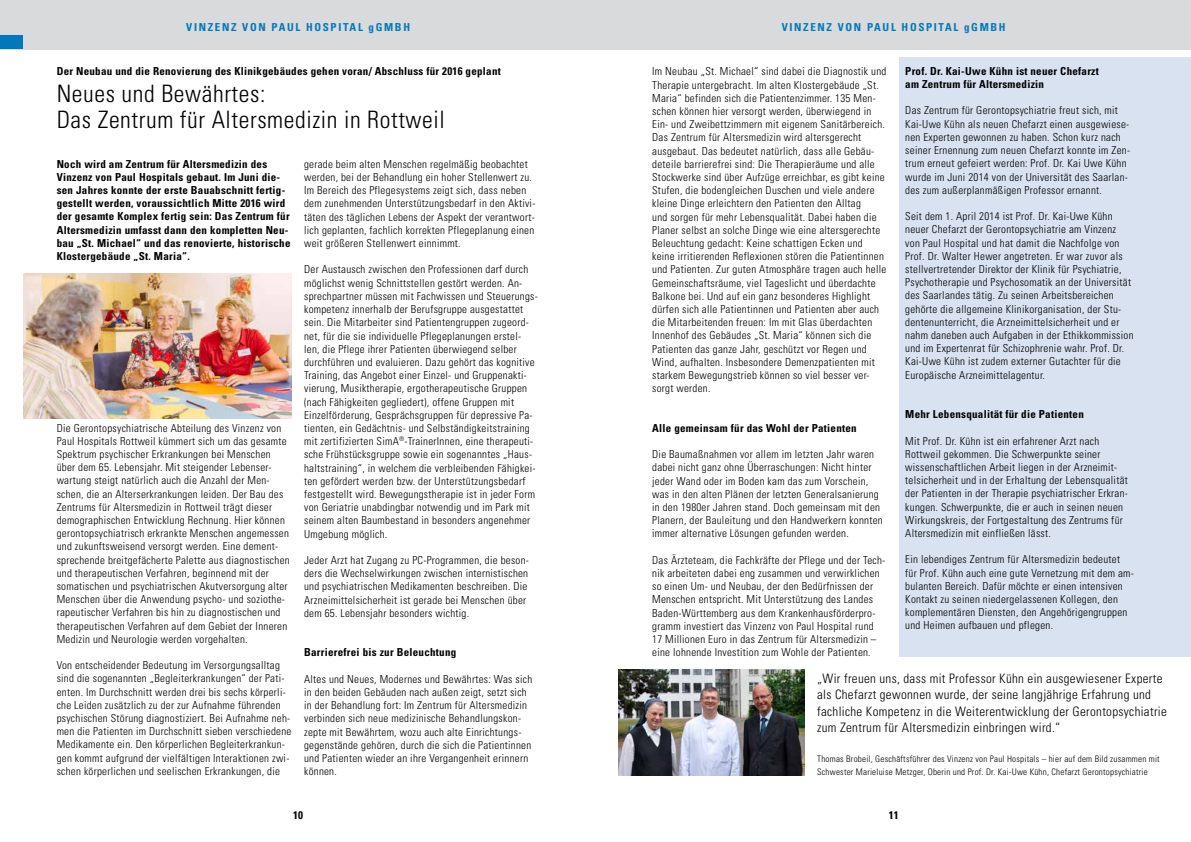
<style>
.page{position:relative;width:1191px;height:842px;background:#fff}
.page>*{position:absolute;margin:0;border:0;box-sizing:border-box;transform-origin:0 0}
.t1{font:300 condensed 24px/26.4px "Univers LT Std";letter-spacing:.025em;color:#000}
.t2{font:300 condensed 13px/16.5px "Univers LT Std";letter-spacing:.025em;color:#000}
.t3{font:300 condensed 11px/13.2px "Univers LT Std";letter-spacing:.025em;color:#000}
.t4{font:700 condensed 11px/13.2px "Univers LT Std";letter-spacing:.025em;color:#000}
.t5{font:700 condensed 11px "Univers LT Std";letter-spacing:.15em;color:#0079bc}
.t6{font:300 condensed 9px/13.2px "Univers LT Std";letter-spacing:.025em;color:#000}
</style>
<div class="page">
<div style="left:0;top:0;width:595px;height:49px;background:#d9dadb"></div>
<div style="left:596px;top:0;width:595px;height:49px;background:#d9dadb"></div>
<div style="left:0;top:36px;width:23px;height:13px;background:#0079bc"></div>
<div style="left:900px;top:57px;width:291px;height:599px;background:#d9e2f1"></div>
<img style="left:618px;top:669px;width:186px;height:106px">
<img style="left:23px;top:273px;width:268px;height:146px">
<p class="t5" style="left:186px;top:20px;width:225px">VINZENZ VON PAUL HOSPITAL gGMBH</p>
<p class="t5" style="left:782px;top:20px;width:225px">VINZENZ VON PAUL HOSPITAL gGMBH</p>
<p class="t4" style="left:57px;top:65px;width:445px">Der Neubau und die Renovierung des Klinikgebäudes gehen voran/ Abschluss für 2016 geplant</p>
<h1 class="t1" style="left:57px;top:80px;width:389px">Neues und Bewährtes:<br>Das Zentrum für Altersmedizin in Rottweil</h1>
<p class="t4" style="left:57px;top:157px;width:235px">Noch wird am Zentrum für Altersmedizin des Vinzenz von Paul Hospitals gebaut. Im Juni die&shy;sen Jahres konnte der erste Bauabschnitt fertig&shy;gestellt werden, voraussichtlich Mitte 2016 wird der gesamte Komplex fertig sein: Das Zentrum für Altersmedizin umfasst dann den kompletten Neu&shy;bau „St. Michael“ und das renovierte, historische Klostergebäude „St. Maria“.</p>
<p class="t3" style="left:57px;top:421px;width:234px">Die Gerontopsychiatrische Abteilung des Vinzenz von Paul Hospitals Rottweil kümmert sich um das gesamte Spektrum psychischer Erkrankungen bei Menschen über dem 65. Lebensjahr. Mit steigender Lebenser&shy;wartung steigt natürlich auch die Anzahl der Men&shy;schen, die an Alterserkrankungen leiden. Der Bau des Zentrums für Altersmedizin in Rottweil trägt dieser demographischen Entwicklung Rechnung. Hier können gerontopsychiatrisch erkrankte Menschen angemessen und zukunftsweisend versorgt werden. Eine dement&shy;sprechende breitgefächerte Palette aus diagnostischen und therapeutischen Verfahren, beginnend mit der somatischen und psychiatrischen Akutversorgung alter Menschen über die Anwendung psycho- und soziothe&shy;rapeutischer Verfahren bis hin zu diagnostischen und therapeutischen Verfahren auf dem Gebiet der Inneren Medizin und Neurologie werden vorgehalten.</p>
<p class="t3" style="left:57px;top:659px;width:236px">Von entscheidender Bedeutung im Versorgungsalltag sind die sogenannten „Begleiterkrankungen“ der Pati&shy;enten. Im Durchschnitt werden drei bis sechs körperli&shy;che Leiden zusätzlich zu der zur Aufnahme führenden psychischen Störung diagnostiziert. Bei Aufnahme neh&shy;men die Patienten im Durchschnitt sieben verschiedene Medikamente ein. Den körperlichen Begleiterkrankun&shy;gen kommt aufgrund der vielfältigen Interaktionen zwi&shy;schen körperlichen und seelischen Erkrankungen, die</p>
<p class="t3" style="left:304px;top:157px;width:233px">gerade beim alten Menschen regelmäßig beobachtet werden, bei der Behandlung ein hoher Stellenwert zu.<br>Im Bereich des Pflegesystems zeigt sich, dass neben dem zunehmenden Unterstützungsbedarf in den Aktivi&shy;täten des täglichen Lebens der Aspekt der verantwort&shy;lich geplanten, fachlich korrekten Pflegeplanung einen weit größeren Stellenwert einnimmt.</p>
<p class="t3" style="left:304px;top:263px;width:235px">Der Austausch zwischen den Professionen darf durch möglichst wenig Schnittstellen gestört werden. An&shy;sprechpartner müssen mit Fachwissen und Steuerungs&shy;kompetenz innerhalb der Berufsgruppe ausgestattet sein. Die Mitarbeiter sind Patientengruppen zugeord&shy;net, für die sie individuelle Pflegeplanungen erstel&shy;len, die Pflege ihrer Patienten überwiegend selber durchführen und evaluieren. Dazu gehört das kognitive Training, das Angebot einer Einzel- und Gruppenakti&shy;vierung, Musiktherapie, ergotherapeutische Gruppen (nach Fähigkeiten gegliedert), offene Gruppen mit Einzelförderung, Gesprächsgruppen für depressive Pa&shy;tienten, ein Gedächtnis- und Selbständigkeitstraining mit zertifizierten SimA<sup>®</sup>-TrainerInnen, eine therapeuti&shy;sche Frühstücksgruppe sowie ein sogenanntes „Haus&shy;haltstraining“, in welchem die verbleibenden Fähigkei&shy;ten gefördert werden bzw. der Unterstützungsbedarf festgestellt wird. Bewegungstherapie ist in jeder Form von Geriatrie unabdingbar notwendig und im Park mit seinem alten Baumbestand in besonders angenehmer Umgebung möglich.</p>
<p class="t3" style="left:304px;top:553px;width:226px">Jeder Arzt hat Zugang zu PC-Programmen, die beson&shy;ders die Wechselwirkungen zwischen internistischen und psychiatrischen Medikamenten beschreiben. Die Arzneimittelsicherheit ist gerade bei Menschen über dem 65. Lebensjahr besonders wichtig.</p>
<p class="t4" style="left:304px;top:646px;width:154px">Barrierefrei bis zur Beleuchtung</p>
<p class="t3" style="left:304px;top:672px;width:230px">Altes und Neues, Modernes und Bewährtes: Was sich in den beiden Gebäuden nach außen zeigt, setzt sich in der Behandlung fort: Im Zentrum für Altersmedizin verbinden sich neue medizinische Behandlungskon&shy;zepte mit Bewährtem, wozu auch alte Einrichtungs&shy;gegenstände gehören, durch die sich die Patientinnen und Patienten wieder an ihre Vergangenheit erinnern können.</p>
<p class="t3" style="left:652px;top:65px;width:236px">Im Neubau „St. Michael“ sind dabei die Diagnostik und Therapie untergebracht. Im alten Klostergebäude „St.<br>Maria“ befinden sich die Patientenzimmer. 135 Men&shy;schen können hier versorgt werden, überwiegend in Ein- und Zweibettzimmern mit eigenem Sanitärbereich.<br>Das Zentrum für Altersmedizin wird altersgerecht ausgebaut. Das bedeutet natürlich, dass alle Gebäu&shy;deteile barrierefrei sind: Die Therapieräume und alle Stockwerke sind über Aufzüge erreichbar, es gibt keine Stufen, die bodengleichen Duschen und viele andere kleine Dinge erleichtern den Patienten den Alltag<br>und sorgen für mehr Lebensqualität. Dabei haben die Planer selbst an solche Dinge wie eine altersgerechte Beleuchtung gedacht: Keine schattigen Ecken und keine irritierenden Reflexionen stören die Patientinnen und Patienten. Zur guten Atmosphäre tragen auch helle Gemeinschaftsräume, viel Tageslicht und überdachte Balkone bei. Und auf ein ganz besonderes Highlight dürfen sich alle Patientinnen und Patienten aber auch die Mitarbeitenden freuen: Im mit Glas überdachten Innenhof des Gebäudes „St. Maria“ können sich die Patienten das ganze Jahr, geschützt vor Regen und Wind, aufhalten. Insbesondere Demenzpatienten mit starkem Bewegungstrieb können so viel besser ver&shy;sorgt werden.</p>
<p class="t4" style="left:652px;top:421px;width:206px">Alle gemeinsam für das Wohl der Patienten</p>
<p class="t3" style="left:652px;top:448px;width:232px">Die Baumaßnahmen vor allem im letzten Jahr waren dabei nicht ganz ohne Überraschungen: Nicht hinter jeder Wand oder im Boden kam das zum Vorschein, was in den alten Plänen der letzten Generalsanierung in den 1980er Jahren stand. Doch gemeinsam mit den Planern, der Bauleitung und den Handwerkern konnten immer alternative Lösungen gefunden werden.</p>
<p class="t3" style="left:652px;top:553px;width:235px">Das Ärzteteam, die Fachkräfte der Pflege und der Tech&shy;nik arbeiteten dabei eng zusammen und verwirklichen so einen Um- und Neubau, der den Bedürfnissen der Menschen entspricht. Mit Unterstützung des Landes Baden-Württemberg aus dem Krankenhausförderpro&shy;gramm investiert das Vinzenz von Paul Hospital rund 17 Millionen Euro in das Zentrum für Altersmedizin – eine lohnende Investition zum Wohle der Patienten.</p>
<p class="t4" style="left:905px;top:64px;width:195px">Prof. Dr. Kai-Uwe Kühn ist neuer Chefarzt am Zentrum für Altersmedizin</p>
<p class="t3" style="left:905px;top:104px;width:226px">Das Zentrum für Gerontopsychiatrie freut sich, mit Kai-Uwe Kühn als neuen Chefarzt einen ausgewiese&shy;nen Experten gewonnen zu haben. Schon kurz nach seiner Ernennung zum neuen Chefarzt konnte im Zen&shy;trum erneut gefeiert werden: Prof. Dr. Kai Uwe Kühn wurde im Juni 2014 von der Universität des Saarlan&shy;des zum außerplanmäßigen Professor ernannt.</p>
<p class="t3" style="left:905px;top:210px;width:230px">Seit dem 1. April 2014 ist Prof. Dr. Kai-Uwe Kühn neuer Chefarzt der Gerontopsychiatrie am Vinzenz<br>von Paul Hospital und hat damit die Nachfolge von Prof. Dr. Walter Hewer angetreten. Er war zuvor als stellvertretender Direktor der Klinik für Psychiatrie, Psychotherapie und Psychosomatik an der Universität des Saarlandes tätig. Zu seinen Arbeitsbereichen gehörte die allgemeine Klinikorganisation, der Stu&shy;dentenunterricht, die Arzneimittelsicherheit und er nahm daneben auch Aufgaben in der Ethikkommission und im Expertenrat für Schizophrenie wahr. Prof. Dr.<br>Kai-Uwe Kühn ist zudem externer Gutachter für die Europäische Arzneimittelagentur.</p>
<p class="t4" style="left:905px;top:408px;width:180px">Mehr Lebensqualität für die Patienten</p>
<p class="t3" style="left:905px;top:434px;width:224px">Mit Prof. Dr. Kühn ist ein erfahrener Arzt nach Rottweil gekommen. Die Schwerpunkte seiner wissenschaftlichen Arbeit liegen in der Arzneimit&shy;telsicherheit und in der Erhaltung der Lebensqualität der Patienten in der Therapie psychiatrischer Erkran&shy;kungen. Schwerpunkte, die er auch in seinen neuen Wirkungskreis, der Fortgestaltung des Zentrums für Altersmedizin mit einfließen lässt.</p>
<p class="t3" style="left:905px;top:553px;width:230px">Ein lebendiges Zentrum für Altersmedizin bedeutet für Prof. Kühn auch eine gute Vernetzung mit dem am&shy;bulanten Bereich. Dafür möchte er einen intensiven Kontakt zu seinen niedergelassenen Kollegen, den komplementären Diensten, den Angehörigengruppen und Heimen aufbauen und pflegen.</p>
<p class="t2" style="left:817px;top:670px;width:351px">„Wir freuen uns, dass mit Professor Kühn ein ausgewiesener Experte als Chefarzt gewonnen wurde, der seine langjährige Erfahrung und fachliche Kompetenz in die Weiterentwicklung der Gerontopsychiatrie zum Zentrum für Altersmedizin einbringen wird.“</p>
<p class="t6" style="left:817px;top:752px;width:344px">Thomas Brobeil, Geschäftsführer des Vinzenz von Paul Hospitals – hier auf dem Bild zusammen mit<br>Schwester Marieluise Metzger, Oberin und Prof. Dr. Kai-Uwe Kühn, Chefarzt Gerontopsychiatrie</p>
<p class="t4" style="left:293px;top:809px;width:11px">10</p>
<p class="t4" style="left:888px;top:809px;width:11px">11</p>
</div>
